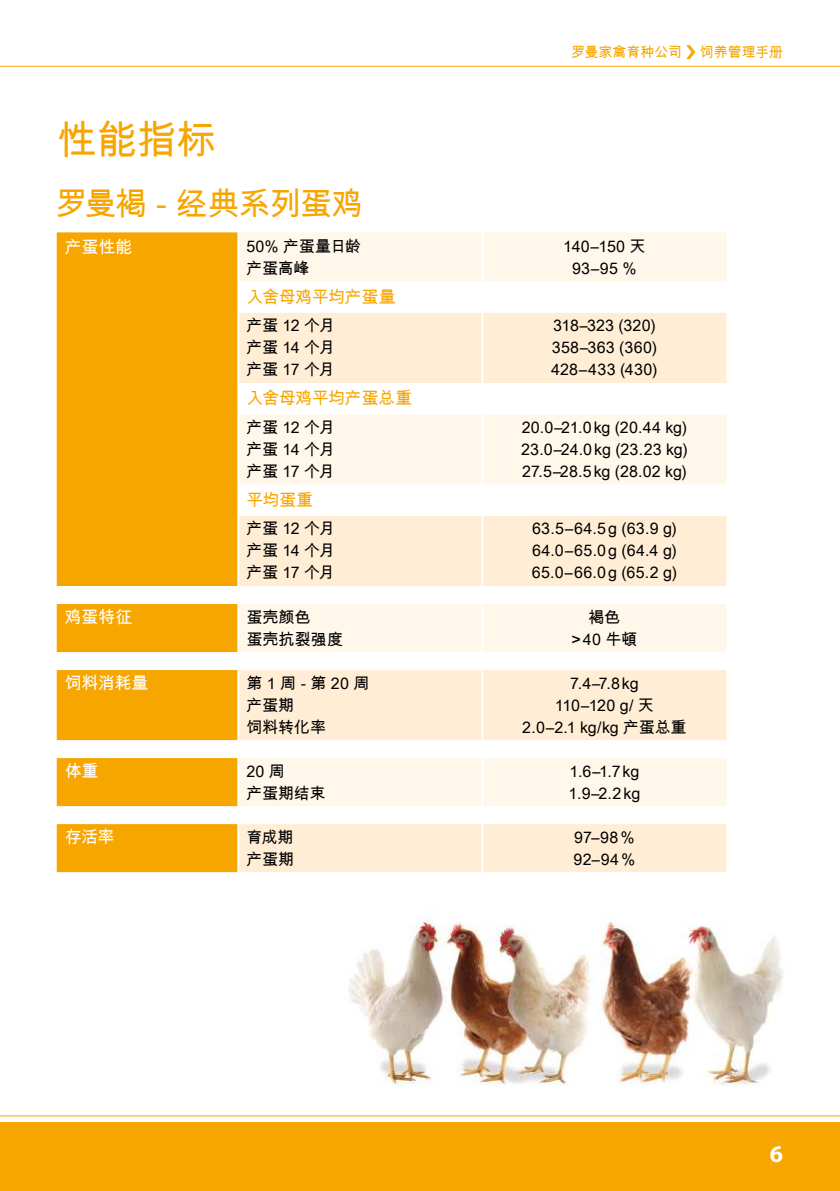
<style>
.page{position:relative;width:840px;height:1191px;background:#fff}
.page>*{position:absolute;margin:0;border:0;box-sizing:border-box;transform-origin:0 0}
.t1{font:40px "Arial Unicode MS";color:#f7a600}
.t2{font:32px "Arial Unicode MS";letter-spacing:-.04em;color:#f7a600}
.t3{font:700 24px "Myriad Pro";color:#fff}
.t4{font:17px "Arial Unicode MS";letter-spacing:-.02em;color:#f7a600}
.t5{font:17px "Arial Unicode MS";letter-spacing:-.015em;color:#fff}
.t6{font:16px/22px "Arial Unicode MS";letter-spacing:-.005em;color:#000}
.t7{font:16px/22px "Arial Unicode MS";letter-spacing:.015em;color:#000;text-align:center}
.t8{font:14px "Arial Unicode MS";letter-spacing:-.005em;color:#f7a600}
</style>
<div class="page">
<hr style="left:0;top:66px;width:839px;height:1px;background:#f7a600">
<hr style="left:0;top:1115px;width:839px;height:1px;background:#f7a600">
<div style="left:0;top:1122px;width:839px;height:69px;background:#f7a600"></div>
<img style="left:348px;top:917px;width:436px;height:169px">
<div style="left:57px;top:232px;width:180px;height:640px;background:#f7a600"></div>
<div style="left:239px;top:232px;width:487px;height:49px;background:#fff7ea"></div>
<svg style="left:239px;top:313px;width:487px;height:559px;fill:#ffeed5"></svg>
<svg style="left:57px;top:588px;width:669px;height:234px"></svg>
<hr style="left:239px;top:383px;width:243px;height:2px;background:#fff">
<hr style="left:482px;top:383px;width:244px;height:2px;background:#fff">
<hr style="left:237px;top:412px;width:245px;height:2px;background:#fff">
<hr style="left:482px;top:412px;width:244px;height:2px;background:#fff">
<hr style="left:237px;top:484px;width:245px;height:2px;background:#fff">
<hr style="left:482px;top:484px;width:244px;height:2px;background:#fff">
<hr style="left:237px;top:514px;width:245px;height:2px;background:#fff">
<hr style="left:482px;top:514px;width:244px;height:2px;background:#fff">
<hr style="left:57px;top:586px;width:180px;height:2px;background:#fff">
<hr style="left:57px;top:602px;width:180px;height:2px;background:#fff">
<hr style="left:57px;top:652px;width:180px;height:2px;background:#fff">
<hr style="left:57px;top:668px;width:180px;height:2px;background:#fff">
<hr style="left:57px;top:740px;width:181px;height:2px;background:#fff">
<hr style="left:238px;top:740px;width:244px;height:2px;background:#fff">
<hr style="left:482px;top:740px;width:244px;height:2px;background:#fff">
<hr style="left:57px;top:756px;width:181px;height:2px;background:#fff">
<hr style="left:238px;top:756px;width:244px;height:2px;background:#fff">
<hr style="left:237px;top:758px;width:2px;height:48px;background:#fff">
<hr style="left:482px;top:756px;width:244px;height:2px;background:#fff">
<hr style="left:57px;top:806px;width:181px;height:2px;background:#fff">
<hr style="left:238px;top:806px;width:244px;height:2px;background:#fff">
<svg style="left:237px;top:808px;width:2px;height:14px"></svg>
<hr style="left:482px;top:806px;width:244px;height:2px;background:#fff">
<hr style="left:57px;top:822px;width:181px;height:2px;background:#fff">
<hr style="left:238px;top:822px;width:244px;height:2px;background:#fff">
<hr style="left:482px;top:822px;width:244px;height:2px;background:#fff">
<hr style="left:481px;top:232px;width:2px;height:49px;background:#fff">
<hr style="left:481px;top:313px;width:2px;height:70px;background:#fff">
<hr style="left:481px;top:414px;width:2px;height:70px;background:#fff">
<hr style="left:481px;top:516px;width:2px;height:70px;background:#fff">
<hr style="left:237px;top:586px;width:245px;height:2px;background:#fff">
<svg style="left:237px;top:588px;width:2px;height:14px"></svg>
<hr style="left:482px;top:586px;width:244px;height:2px;background:#fff">
<svg style="left:481px;top:588px;width:2px;height:14px"></svg>
<hr style="left:237px;top:602px;width:245px;height:2px;background:#fff">
<hr style="left:237px;top:604px;width:2px;height:48px;background:#fff">
<hr style="left:482px;top:602px;width:244px;height:2px;background:#fff">
<hr style="left:481px;top:604px;width:2px;height:48px;background:#fff">
<hr style="left:237px;top:652px;width:245px;height:2px;background:#fff">
<svg style="left:237px;top:654px;width:2px;height:14px"></svg>
<hr style="left:482px;top:652px;width:244px;height:2px;background:#fff">
<svg style="left:481px;top:654px;width:2px;height:14px"></svg>
<hr style="left:237px;top:668px;width:245px;height:2px;background:#fff">
<hr style="left:237px;top:670px;width:2px;height:70px;background:#fff">
<hr style="left:482px;top:668px;width:244px;height:2px;background:#fff">
<hr style="left:481px;top:670px;width:2px;height:70px;background:#fff">
<svg style="left:237px;top:742px;width:2px;height:14px"></svg>
<svg style="left:481px;top:742px;width:2px;height:14px"></svg>
<hr style="left:481px;top:758px;width:2px;height:48px;background:#fff">
<svg style="left:481px;top:808px;width:2px;height:14px"></svg>
<hr style="left:481px;top:824px;width:2px;height:48px;background:#fff">
<p class="t8" style="left:570px;top:42px;width:112px">罗曼家禽育种公司</p>
<p class="t8" style="left:699px;top:42px;width:85px">饲养管理手册</p>
<h1 class="t1" style="left:57px;top:111px;width:161px">性能指标</h1>
<h2 class="t2" style="left:55px;top:180px;width:310px">罗曼褐 - 经典系列蛋鸡</h2>
<p class="t5" style="left:65px;top:234px;width:69px">产蛋性能</p>
<p class="t6" style="left:246px;top:235px;width:116px">50% 产蛋量日龄产蛋高峰</p>
<p class="t7" style="left:563px;top:235px;width:84px">140–150 天<br>93–95 %</p>
<p class="t4" style="left:246px;top:284px;width:151px">入舍母鸡平均产蛋量</p>
<p class="t6" style="left:246px;top:314px;width:90px;text-align:justify">产蛋 12 个月产蛋 14 个月产蛋 17 个月</p>
<p class="t6" style="left:551px;top:314px;width:108px;text-align:justify">318–323 (320)<br>358–363 (360)<br>428–433 (430)</p>
<p class="t4" style="left:246px;top:386px;width:167px">入舍母鸡平均产蛋总重</p>
<p class="t6" style="left:246px;top:416px;width:90px;text-align:justify">产蛋 12 个月产蛋 14 个月产蛋 17 个月</p>
<p class="t6" style="left:521px;top:416px;width:168px;text-align:justify">20.0–21.0kg (20.44 kg)<br>23.0–24.0kg (23.23 kg)<br>27.5–28.5kg (28.02 kg)</p>
<p class="t4" style="left:246px;top:487px;width:68px">平均蛋重</p>
<p class="t6" style="left:246px;top:517px;width:90px;text-align:justify">产蛋 12 个月产蛋 14 个月产蛋 17 个月</p>
<p class="t6" style="left:531px;top:517px;width:147px;text-align:justify">63.5–64.5g (63.9 g)<br>64.0–65.0g (64.4 g)<br>65.0–66.0g (65.2 g)</p>
<p class="t5" style="left:65px;top:605px;width:69px">鸡蛋特征</p>
<p class="t6" style="left:246px;top:605px;width:98px">蛋壳颜色<br>蛋壳抗裂强度</p>
<p class="t6" style="left:571px;top:605px;width:67px;text-align:center">褐色<br>&gt;40 牛頓</p>
<p class="t5" style="left:65px;top:671px;width:85px">饲料消耗量</p>
<p class="t6" style="left:246px;top:671px;width:124px">第 1 周 - 第 20 周产蛋期<br>饲料转化率</p>
<p class="t6" style="left:522px;top:671px;width:166px;text-align:center">7.4–7.8kg<br>110–120 g/ 天<br>2.0–2.1 kg/kg 产蛋总重</p>
<p class="t5" style="left:65px;top:759px;width:35px">体重</p>
<p class="t6" style="left:246px;top:759px;width:81px">20 周<br>产蛋期结束</p>
<p class="t6" style="left:568px;top:759px;width:73px">1.6–1.7kg<br>1.9–2.2kg</p>
<p class="t5" style="left:65px;top:825px;width:51px">存活率</p>
<p class="t6" style="left:246px;top:825px;width:49px">育成期产蛋期</p>
<p class="t6" style="left:573px;top:825px;width:63px">97–98%<br>92–94%</p>
<h3 class="t3" style="left:769px;top:1138px;width:15px">6</h3>
</div>
